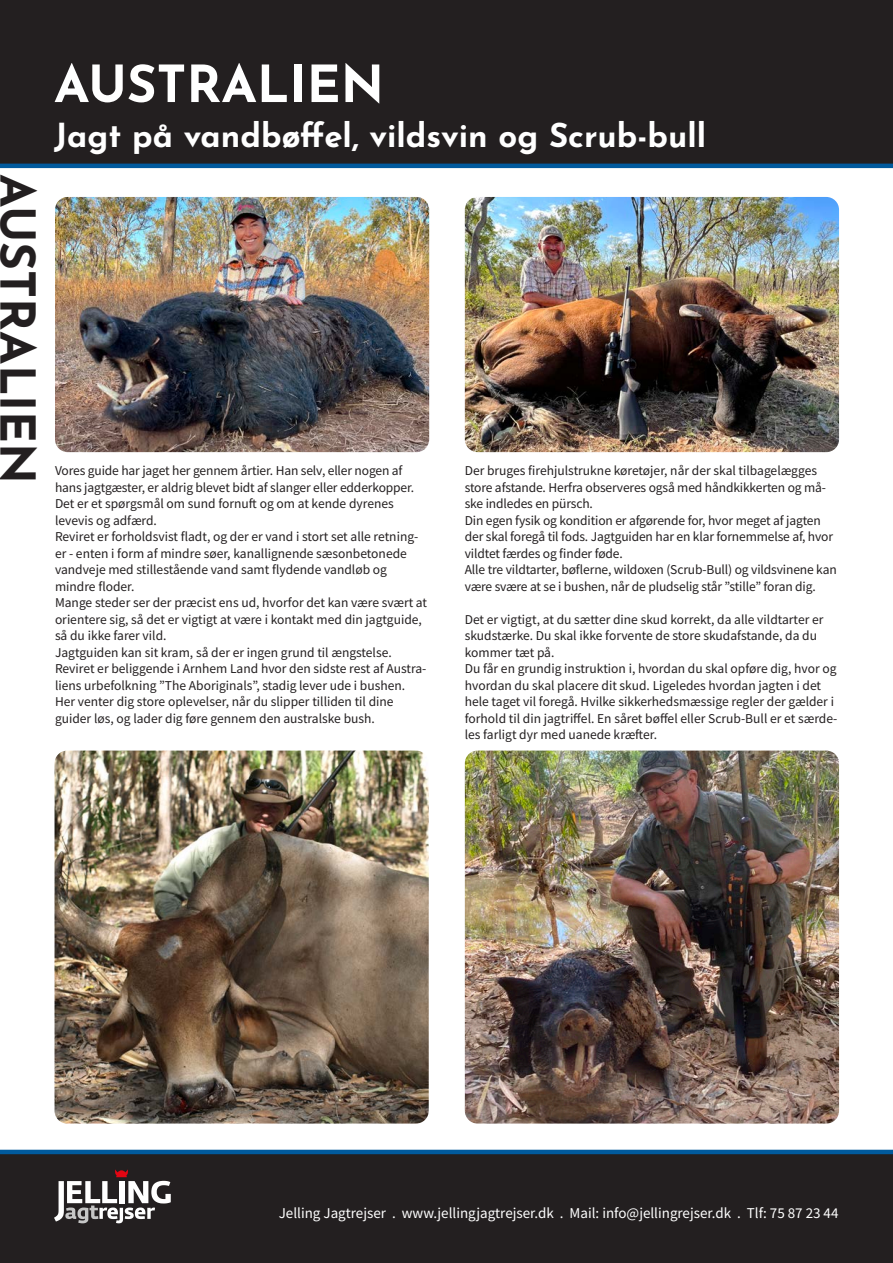
<style>
.page{position:relative;width:893px;height:1263px;background:#fff}
.page>*{position:absolute;margin:0;border:0;box-sizing:border-box;transform-origin:0 0}
.t1{font:700 51px "Josefin Sans";color:#fff}
.t2{font:700 48px "Josefin Sans";color:#231f20}
.t3{font:700 33px "Josefin Sans";color:#fff}
.t4{font:15px "Source Sans Pro";color:#fff}
.t5{font:13.5px/16.5px "Source Sans Pro";color:#231f20}
</style>
<div class="page">
<img style="left:55px;top:750px;width:374px;height:373px">
<img style="left:465px;top:197px;width:374px;height:255px">
<div style="left:0;top:0;width:893px;height:168px;background:#231f20"></div>
<div style="left:0;top:1150px;width:893px;height:113px;background:#231f20"></div>
<svg style="left:54px;top:1169px;width:117px;height:54px"></svg>
<img style="left:55px;top:197px;width:374px;height:255px">
<img style="left:465px;top:750px;width:374px;height:373px">
<h2 class="t2" style="left:37px;top:174px;width:312px;rotate:90deg">AUSTRALIEN</h2>
<h1 class="t1" style="left:54px;top:63px;width:332px">AUSTRALIEN</h1>
<h3 class="t3" style="left:54px;top:111px;width:654px">Jagt på vandbøffel, vildsvin og Scrub-bull</h3>
<p class="t5" style="left:55px;top:464px;width:374px">Vores guide har jaget her gennem årtier. Han selv, eller nogen af hans jagtgæster, er aldrig blevet bidt af slanger eller edderkopper.<br>Det er et spørgsmål om sund fornuft og om at kende dyrenes levevis og adfærd.<br>Reviret er forholdsvist fladt, og der er vand i stort set alle retning&shy;er - enten i form af mindre søer, kanallignende sæsonbetonede vandveje med stillestående vand samt flydende vandløb og mindre floder.<br>Mange steder ser der præcist ens ud, hvorfor det kan være svært at orientere sig, så det er vigtigt at være i kontakt med din jagtguide, så du ikke farer vild.<br>Jagtguiden kan sit kram, så der er ingen grund til ængstelse.<br>Reviret er beliggende i Arnhem Land hvor den sidste rest af Austra&shy;liens urbefolkning ”The Aboriginals”, stadig lever ude i bushen.<br>Her venter dig store oplevelser, når du slipper tilliden til dine guider løs, og lader dig føre gennem den australske bush.</p>
<p class="t5" style="left:465px;top:462px;width:373px">Der bruges firehjulstrukne køretøjer, når der skal tilbagelægges store afstande. Herfra observeres også med håndkikkerten og må&shy;ske indledes en pürsch.<br>Din egen fysik og kondition er afgørende for, hvor meget af jagten der skal foregå til fods. Jagtguiden har en klar fornemmelse af, hvor vildtet færdes og finder føde.<br>Alle tre vildtarter, bøflerne, wildoxen (Scrub-Bull) og vildsvinene kan være svære at se i bushen, når de pludselig står ”stille” foran dig.</p>
<p class="t5" style="left:465px;top:612px;width:374px">Det er vigtigt, at du sætter dine skud korrekt, da alle vildtarter er skudstærke. Du skal ikke forvente de store skudafstande, da du kommer tæt på.<br>Du får en grundig instruktion i, hvordan du skal opføre dig, hvor og hvordan du skal placere dit skud. Ligeledes hvordan jagten i det hele taget vil foregå. Hvilke sikkerhedsmæssige regler der gælder i forhold til din jagtriffel. En såret bøffel eller Scrub-Bull er et særde&shy;les farligt dyr med uanede kræfter.</p>
<p class="t4" style="left:279px;top:1206px;width:561px">Jelling Jagtrejser . www.jellingjagtrejser.dk . Mail: info@jellingrejser.dk . Tlf: 75 87 23 44</p>
</div>
